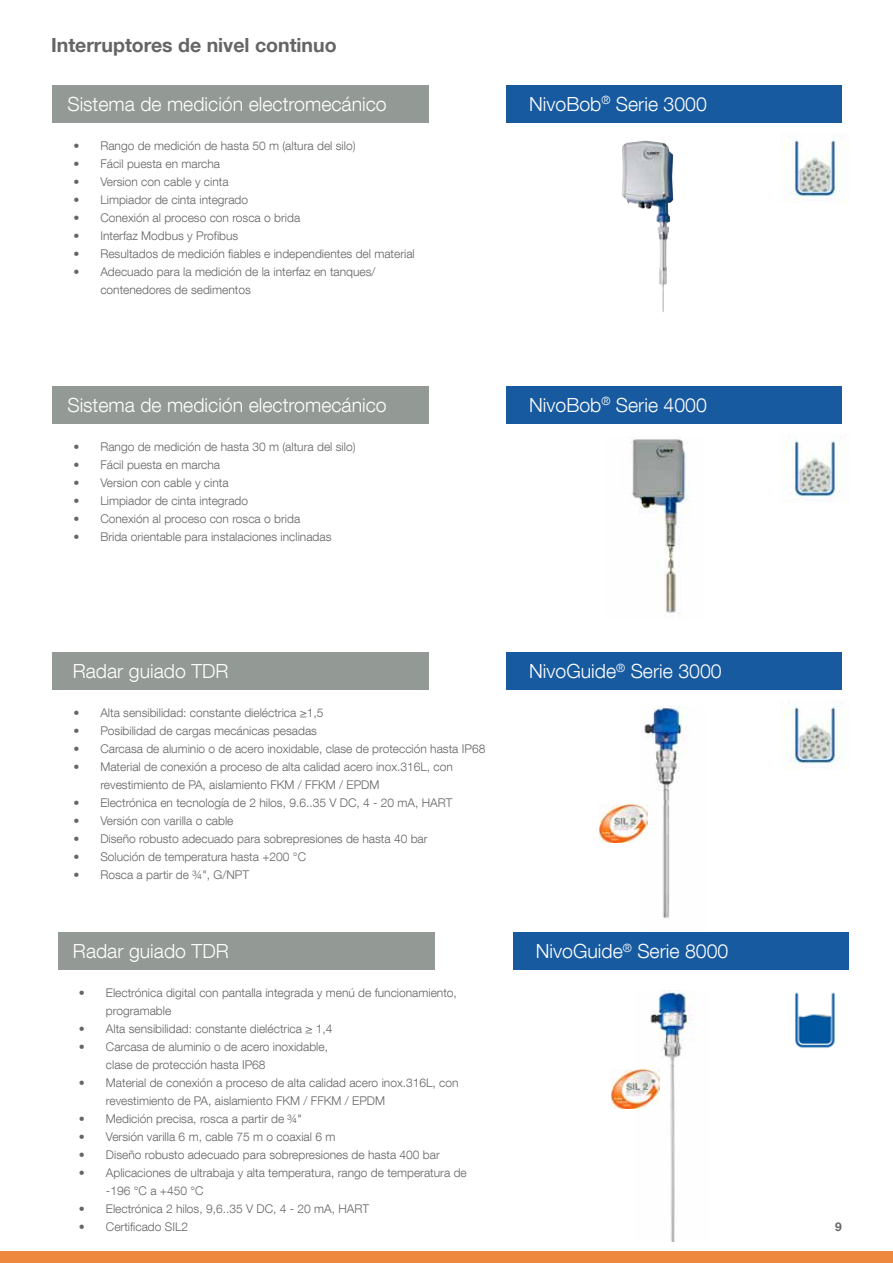
<style>
.page{position:relative;width:893px;height:1263px;background:#fff}
.page>*{position:absolute;margin:0;border:0;box-sizing:border-box;transform-origin:0 0}
.t1{font:300 19.5px "Helvetica Neue LT Com";color:#fff}
.t2{font:700 19.5px "Helvetica Neue LT Com";color:#666565}
.t3{font:300 12px/18px "Helvetica Neue LT Com";color:#666565}
.t4{font:700 12px "Helvetica Neue LT Com";color:#666565}
</style>
<div class="page">
<div style="left:0;top:1251px;width:893px;height:12px;background:#ee883f"></div>
<img style="left:634px;top:990px;width:60px;height:251px">
<img style="left:612px;top:1069px;width:47px;height:39px">
<img style="left:622px;top:143px;width:47px;height:169px">
<img style="left:631px;top:439px;width:59px;height:174px">
<img style="left:643px;top:707px;width:43px;height:212px">
<img style="left:600px;top:804px;width:47px;height:39px">
<img style="left:785px;top:434px;width:62px;height:69px">
<img style="left:785px;top:133px;width:61px;height:69px">
<img style="left:785px;top:700px;width:61px;height:69px">
<img style="left:795px;top:992px;width:40px;height:56px">
<div style="left:58px;top:932px;width:376px;height:38px;background:#939994"></div>
<div style="left:52px;top:85px;width:377px;height:38px;background:#939994"></div>
<div style="left:52px;top:386px;width:377px;height:38px;background:#939994"></div>
<div style="left:513px;top:932px;width:336px;height:38px;background:#175aa0"></div>
<div style="left:506px;top:85px;width:336px;height:38px;background:#175aa0"></div>
<div style="left:506px;top:386px;width:336px;height:38px;background:#175aa0"></div>
<div style="left:52px;top:652px;width:377px;height:38px;background:#939994"></div>
<div style="left:506px;top:652px;width:336px;height:38px;background:#175aa0"></div>
<h1 class="t2" style="left:51px;top:33px;width:287px">Interruptores de nivel continuo</h1>
<h1 class="t1" style="left:67px;top:92px;width:321px">Sistema de medición electromecánico</h1>
<p class="t3" style="left:73px;top:136px;width:284px">• Rango de medición de hasta 50 m (altura del silo)</p>
<p class="t3" style="left:73px;top:154px;width:148px">• Fácil puesta en marcha</p>
<p class="t3" style="left:73px;top:172px;width:157px">• Version con cable y cinta</p>
<p class="t3" style="left:73px;top:190px;width:176px">• Limpiador de cinta integrado</p>
<p class="t3" style="left:73px;top:208px;width:228px">• Conexión al proceso con rosca o brida</p>
<p class="t3" style="left:73px;top:226px;width:167px">• Interfaz Modbus y Profibus</p>
<p class="t3" style="left:73px;top:244px;width:343px">• Resultados de medición fiables e independientes del material</p>
<p class="t3" style="left:100px;top:262px;width:277px;text-indent:-27px">• Adecuado para la medición de la interfaz en tanques/ contenedores de sedimentos</p>
<h1 class="t1" style="left:67px;top:393px;width:321px">Sistema de medición electromecánico</h1>
<p class="t3" style="left:73px;top:437px;width:284px">• Rango de medición de hasta 30 m (altura del silo)</p>
<p class="t3" style="left:73px;top:455px;width:148px">• Fácil puesta en marcha</p>
<p class="t3" style="left:73px;top:473px;width:157px">• Version con cable y cinta</p>
<p class="t3" style="left:73px;top:491px;width:176px">• Limpiador de cinta integrado</p>
<p class="t3" style="left:73px;top:509px;width:228px">• Conexión al proceso con rosca o brida</p>
<p class="t3" style="left:73px;top:527px;width:260px">• Brida orientable para instalaciones inclinadas</p>
<h1 class="t1" style="left:529px;top:92px;width:179px">NivoBob<sup>®</sup> Serie 3000</h1>
<h1 class="t1" style="left:529px;top:393px;width:179px">NivoBob<sup>®</sup> Serie 4000</h1>
<h1 class="t1" style="left:73px;top:659px;width:157px">Radar guiado TDR</h1>
<h1 class="t1" style="left:529px;top:659px;width:194px">NivoGuide<sup>®</sup> Serie 3000</h1>
<p class="t3" style="left:73px;top:703px;width:252px">• Alta sensibilidad: constante dieléctrica ≥1,5</p>
<p class="t3" style="left:73px;top:721px;width:245px">• Posibilidad de cargas mecánicas pesadas</p>
<p class="t3" style="left:73px;top:739px;width:414px">• Carcasa de aluminio o de acero inoxidable, clase de protección hasta IP68</p>
<p class="t3" style="left:100px;top:757px;width:354px;text-indent:-27px">• Material de conexión a proceso de alta calidad acero inox.316L, con revestimiento de PA, aislamiento FKM / FFKM / EPDM</p>
<p class="t3" style="left:73px;top:793px;width:381px">• Electrónica en tecnología de 2 hilos, 9.6..35 V DC, 4 - 20 mA, HART</p>
<p class="t3" style="left:73px;top:811px;width:162px">• Versión con varilla o cable</p>
<p class="t3" style="left:73px;top:829px;width:356px">• Diseño robusto adecuado para sobrepresiones de hasta 40 bar</p>
<p class="t3" style="left:73px;top:847px;width:234px">• Solución de temperatura hasta +200 °C</p>
<p class="t3" style="left:73px;top:865px;width:177px">• Rosca a partir de ¾", G/NPT</p>
<h1 class="t1" style="left:73px;top:939px;width:157px">Radar guiado TDR</h1>
<h1 class="t1" style="left:536px;top:939px;width:194px">NivoGuide<sup>®</sup> Serie 8000</h1>
<p class="t3" style="left:106px;top:983px;width:352px;text-indent:-27px">• Electrónica digital con pantalla integrada y menú de funcionamiento, programable</p>
<p class="t3" style="left:79px;top:1019px;width:255px">• Alta sensibilidad: constante dieléctrica ≥ 1,4</p>
<p class="t3" style="left:106px;top:1037px;width:224px;text-indent:-27px">• Carcasa de aluminio o de acero inoxidable, clase de protección hasta IP68</p>
<p class="t3" style="left:106px;top:1073px;width:354px;text-indent:-27px">• Material de conexión a proceso de alta calidad acero inox.316L, con revestimiento de PA, aislamiento FKM / FFKM / EPDM</p>
<p class="t3" style="left:79px;top:1109px;width:225px">• Medición precisa, rosca a partir de ¾"</p>
<p class="t3" style="left:79px;top:1127px;width:258px">• Versión varilla 6 m, cable 75 m o coaxial 6 m</p>
<p class="t3" style="left:79px;top:1145px;width:362px">• Diseño robusto adecuado para sobrepresiones de hasta 400 bar</p>
<p class="t3" style="left:106px;top:1163px;width:362px;text-indent:-27px">• Aplicaciones de ultrabaja y alta temperatura, rango de temperatura de -196 °C a +450 °C</p>
<p class="t3" style="left:79px;top:1199px;width:292px">• Electrónica 2 hilos, 9,6..35 V DC, 4 - 20 mA, HART</p>
<p class="t3" style="left:79px;top:1217px;width:111px">• Certificado SIL2</p>
<p class="t4" style="left:835px;top:1219px;width:8px">9</p>
</div>
